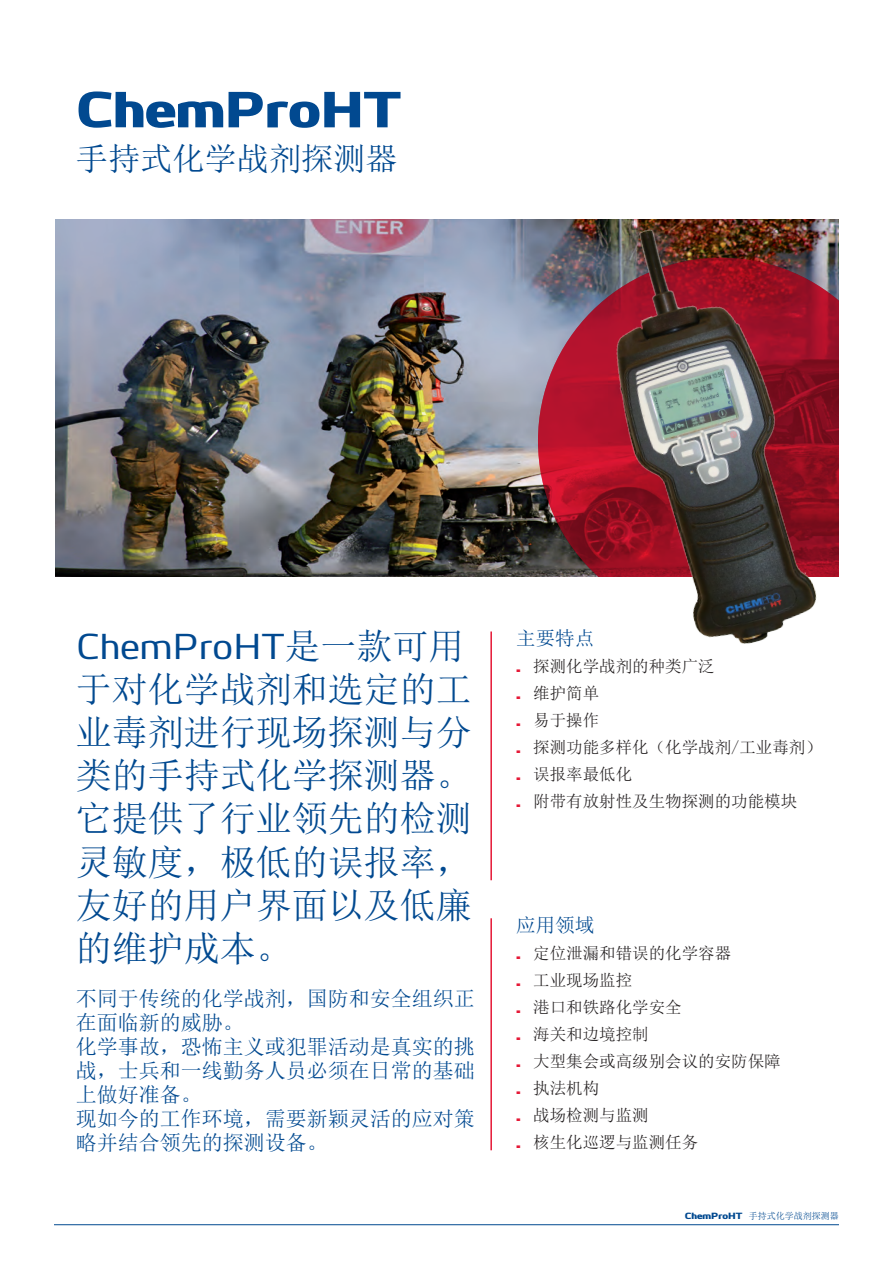
<style>
.page{position:relative;width:893px;height:1263px;background:#fff}
.page>*{position:absolute;margin:0;border:0;box-sizing:border-box;transform-origin:0 0}
.t1{font:800 50.7px "Kuro";color:#014990}
.t2{font:36px/43.2px "Sim Sun";color:#014990}
.t3{font:32.25px "Sim Sun";color:#014990}
.t4{font:21px/24px "Sim Sun";color:#014990}
.t5{font:19.5px "Sim Sun";color:#014990}
.t6{font:16.5px "Sim Sun";color:#231f20}
.t7{font:9px "Sim Sun";color:#014990}
.s1{font-family:"Kuro";font-weight:500}
.s2{font-family:"Kuro";font-weight:800;color:#e51836}
.s3{font-family:"Kuro";font-weight:800}
</style>
<div class="page">
<img style="left:56px;top:219px;width:782px;height:357px">
<hr style="left:54px;top:1224px;width:785px;height:1px;background:#014990">
<hr style="left:490px;top:631px;width:2px;height:249px;background:#e51836">
<hr style="left:490px;top:918px;width:2px;height:232px;background:#e51836">
<svg style="left:538px;top:258px;width:301px;height:318px"></svg>
<img style="left:577px;top:219px;width:254px;height:425px">
<p class="t1" style="left:76px;top:71px;width:326px">ChemProHT</p>
<p class="t3" style="left:76px;top:143px;width:323px">手持式化学战剂探测器</p>
<p class="t2" style="left:76px;top:624px;width:398px"><span class="s1">ChemProHT</span>是一款可用于对化学战剂和选定的工业毒剂进行现场探测与分类的手持式化学探测器。它提供了行业领先的检测灵敏度，极低的误报率，友好的用户界面以及低廉的维护成本。</p>
<p class="t4" style="left:76px;top:986px;width:401px">不同于传统的化学战剂，国防和安全组织正在面临新的威胁。</p>
<p class="t4" style="left:76px;top:1034px;width:401px;text-align:justify">化学事故，恐怖主义或犯罪活动是真实的挑战，士兵和一线勤务人员必须在日常的基础上做好准备。</p>
<p class="t4" style="left:76px;top:1106px;width:401px">现如今的工作环境，需要新颖灵活的应对策略并结合领先的探测设备。</p>
<p class="t5" style="left:516px;top:629px;width:79px">主要特点</p>
<p class="t6" style="left:516px;top:658px;width:200px"><span class="s2">•</span> 探测化学战剂的种类广泛</p>
<p class="t6" style="left:516px;top:685px;width:85px"><span class="s2">•</span> 维护简单</p>
<p class="t6" style="left:516px;top:712px;width:85px"><span class="s2">•</span> 易于操作</p>
<p class="t6" style="left:516px;top:739px;width:307px"><span class="s2">•</span> 探测功能多样化（化学战剂/工业毒剂）</p>
<p class="t6" style="left:516px;top:766px;width:118px"><span class="s2">•</span> 误报率最低化</p>
<p class="t6" style="left:516px;top:793px;width:283px"><span class="s2">•</span> 附带有放射性及生物探测的功能模块</p>
<p class="t5" style="left:516px;top:915px;width:79px">应用领域</p>
<p class="t6" style="left:516px;top:945px;width:217px"><span class="s2">•</span> 定位泄漏和错误的化学容器</p>
<p class="t6" style="left:516px;top:972px;width:118px"><span class="s2">•</span> 工业现场监控</p>
<p class="t6" style="left:516px;top:999px;width:167px"><span class="s2">•</span> 港口和铁路化学安全</p>
<p class="t6" style="left:516px;top:1026px;width:134px"><span class="s2">•</span> 海关和边境控制</p>
<p class="t6" style="left:516px;top:1053px;width:266px"><span class="s2">•</span> 大型集会或高级别会议的安防保障</p>
<p class="t6" style="left:516px;top:1080px;width:85px"><span class="s2">•</span> 执法机构</p>
<p class="t6" style="left:516px;top:1107px;width:134px"><span class="s2">•</span> 战场检测与监测</p>
<p class="t6" style="left:516px;top:1134px;width:184px"><span class="s2">•</span> 核生化巡逻与监测任务</p>
<p class="t7" style="left:685px;top:1211px;width:156px"><span class="s3">ChemProHT</span> 手持式化学战剂探测器</p>
</div>
